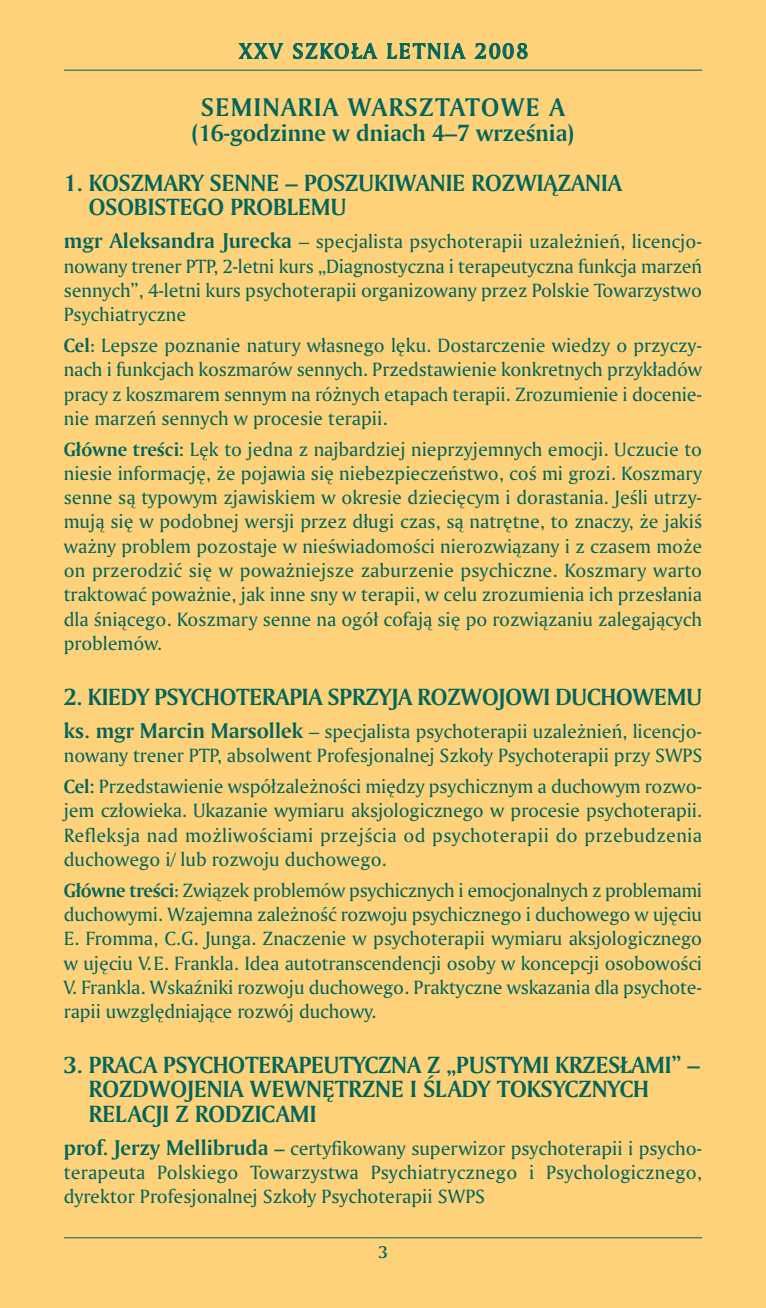
<style>
.page{position:relative;width:766px;height:1308px;background:#fff}
.page>*{position:absolute;margin:0;border:0;box-sizing:border-box;transform-origin:0 0}
.t1{font:27px "Amerigo PL Bold A";letter-spacing:.05em;color:#00665c}
.t2{font:24.75px/24.3px "Amerigo PL Bold A";color:#00665c}
.t3{font:22.5px "Amerigo PL Medium A";letter-spacing:.09em;color:#00665c}
.t4{font:20.25px/24.3px "Amerigo PL Roman A";color:#00665c;text-align:justify}
.t5{font:18px "Amerigo PL Medium A";color:#00665c}
.s1{font-family:"Amerigo PL Bold A";font-size:22.5px}
.s2{font-family:"Amerigo PL Bold A"}
</style>
<div class="page">
<div style="left:0;top:0;width:765px;height:1307px;background:#fed17b"></div>
<hr style="left:64px;top:70px;width:638px;height:1px;background:#00665c">
<hr style="left:64px;top:1237px;width:638px;height:1px;background:#00665c">
<p class="t3" style="left:239px;top:43px;width:290px">XXV SZKOŁA LETNIA 2008</p>
<h1 class="t1" style="left:201px;top:97px;width:365px">SE MI NA RIA WARSZ TA TO WE A</h1>
<p class="t2" style="left:192px;top:123px;width:383px">(16-go dzin ne w dniach 4–7 wrzeÊnia)</p>
<p class="t2" style="left:89px;top:172px;width:534px;text-indent:-25px">1. KOSZ MA RY SEN NE – PO SZU KI WA NIE ROZ WIÑ ZA NIA<br>OSO BI STE GO PRO BLE MU</p>
<p class="t4" style="left:64px;top:231px;width:639px"><span class="s1">mgr Alek san dra Ju rec ka</span> – spe cja li sta psy cho te ra pii uza le˝ nieƒ, li cen cjo - nowa ny tre ner PTP, 2- let ni kurs „Dia gno stycz na i te ra peu tycz na funk cja marzeƒ sen nych”, 4- let ni kurs psy cho te ra pii or ga ni zo wa ny przez Pol skie To wa rzy stwo Psy chia trycz ne</p>
<p class="t4" style="left:64px;top:335px;width:639px"><span class="s2">Cel</span>: Lep sze po zna nie na tu ry wła sne go l´ ku. Do star cze nie wie dzy o przy czy - nach i funk cjach kosz ma rów sen nych. Przed sta wie nie kon kret nych przy kła dów pra cy z kosz ma rem sen nym na ró˝ nych eta pach te ra pii. Zro zu mie nie i do ce nie - nie ma rzeƒ sen nych w pro ce sie te ra pii.</p>
<p class="t4" style="left:64px;top:438px;width:639px"><span class="s2">Głów ne tre Êci:</span> L´k to jed na z naj bar dziej nie przy jem nych emo cji. Uczu cie to nie sie in for ma cj´, ˝e po ja wia si´ nie bez pie czeƒ stwo, coÊ mi gro zi. Kosz ma ry sen ne sà ty po wym zja wi skiem w okre sie dzie ci´ cym i do ra sta nia. Je Êli utrzy - mu jà si´ w po dob nej wer sji przez dłu gi czas, sà na tr´t ne, to zna czy, ˝e ja kiÊ wa˝ ny pro blem po zo sta je w nie Êwia do mo Êci nieroz wià za ny i z cza sem mo ˝e on prze ro dziç si´ w po wa˝ niej sze za bu rze nie psy chicz ne. Kosz ma ry war to trak to waç po wa˝ nie, jak in ne sny w te ra pii, w ce lu zro zu mie nia ich prze sła nia dla Ênià ce go. Kosz ma ry sen ne na ogół co fa jà si´ po roz wià za niu za le ga jà cych pro ble mów.</p>
<p class="t2" style="left:64px;top:686px;width:639px">2. KIE DY PSY CHO TE RA PIA SPRZY JA ROZ WO JO WI DU CHO WE MU</p>
<p class="t4" style="left:64px;top:720px;width:639px"><span class="s1">ks. mgr Mar cin Mar sol lek</span> – spe cja li sta psy cho te ra pii uza le˝ nieƒ, li cen cjo - no wa ny tre ner PTP, ab sol went Pro fe sjo nal nej Szko ły Psy cho te ra pii przy SWPS</p>
<p class="t4" style="left:64px;top:775px;width:639px"><span class="s2">Cel:</span> Przed sta wie nie współ za le˝ no Êci mi´ dzy psy chicz nym a du cho wym roz wo - jem czło wie ka. Uka za nie wy mia ru ak sjo lo gicz ne go w pro ce sie psy cho te ra pii.<br>Re flek sja nad mo˝ li wo Êcia mi przej Êcia od psy cho te ra pii do prze bu dze nia du cho we go i/ lub roz wo ju du cho we go.</p>
<p class="t4" style="left:64px;top:879px;width:639px"><span class="s2">Głów ne tre Êci</span>: Zwià zek pro ble mów psy chicz nych i emo cjo nal nych z pro ble ma mi du cho wy mi. Wza jem na za le˝ noÊç roz wo ju psy chicz ne go i du cho we go w uj´ ciu E. From ma, C.G. Jun ga. Zna cze nie w psy cho te ra pii wy mia ru ak sjo lo gicz ne go w uj´ ciu V.E. Fran kla. Idea au to trans cen den cji oso by w kon cep cji oso bo wo Êci V. Fran kla. Wskaê ni ki roz wo ju du cho we go. Prak tycz ne wska za nia dla psy cho te - ra pii uwzgl´d nia jà ce roz wój du cho wy.</p>
<p class="t2" style="left:89px;top:1054px;width:612px;text-indent:-25px">3. PRA CA PSY CHO TE RA PEU TYCZ NA Z „PU STY MI KRZE SŁA MI” –<br>ROZ DWO JE NIA WE WN¢TRZ NE I ÂLA DY TOK SYCZ NYCH<br>RE LA CJI Z RO DZI CA MI</p>
<p class="t4" style="left:64px;top:1137px;width:639px"><span class="s1">prof. Je rzy Mel li bru da</span> <span class="s2">–</span> cer ty fi ko wa ny su per wi zor psy cho te ra pii i psy cho - te ra peu ta Pol skie go To wa rzy stwa Psy chia trycz ne go i Psy cho lo gicz ne go, dy rek tor Pro fe sjo nal nej Szko ły Psy cho te ra pii SWPS</p>
<p class="t5" style="left:378px;top:1245px;width:11px">3</p>
</div>
